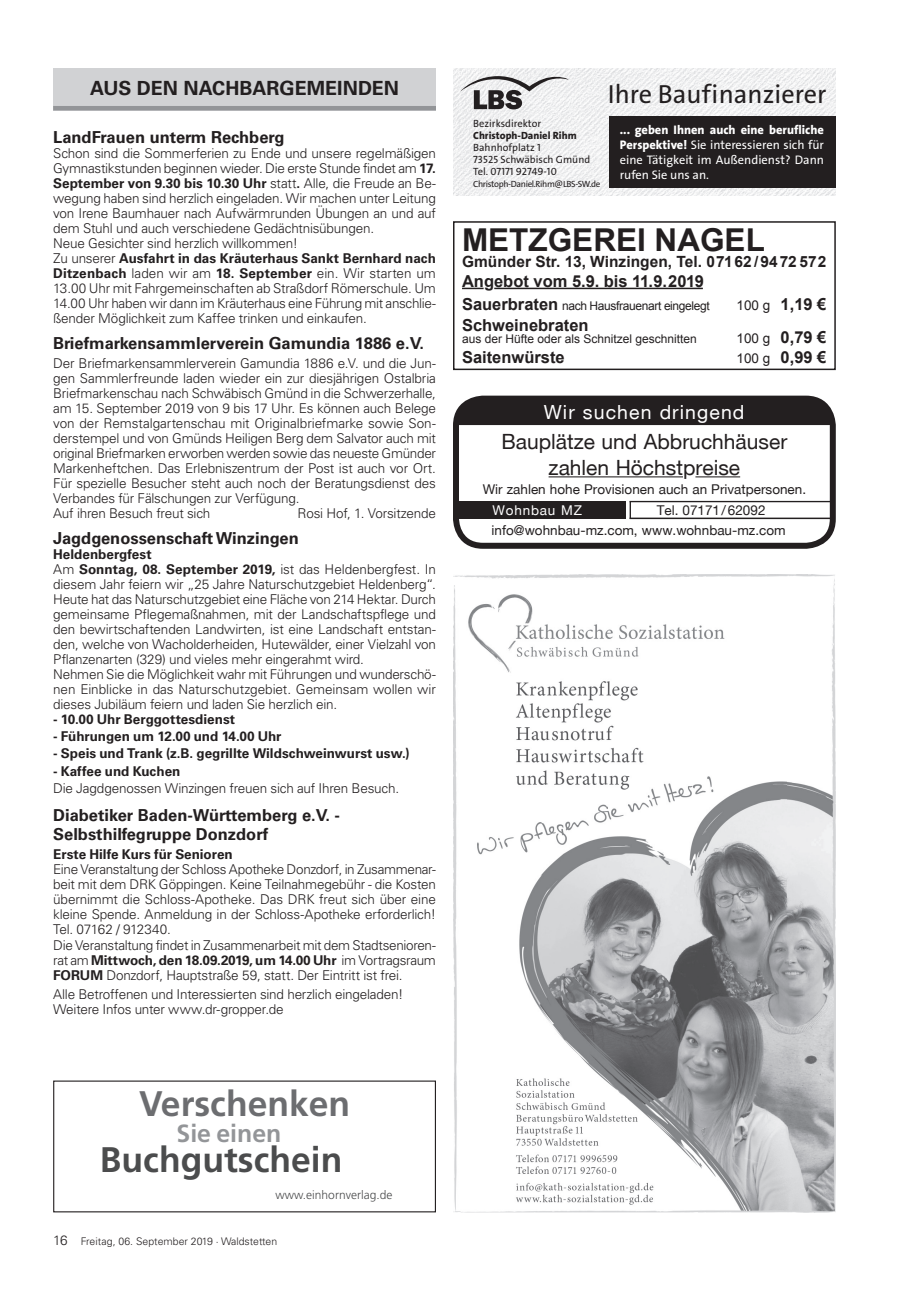
<style>
.page{position:relative;width:906px;height:1289px;background:#fff}
.page>*{position:absolute;margin:0;border:0;box-sizing:border-box;transform-origin:0 0}
.t1{font:700 35.55px "Frutiger";color:#4b4c4d}
.t2{font:700 35.55px "Frutiger";color:#6c6d70}
.t3{font:700 31.5px "Arial";color:#231f20}
.t4{font:26.25px "LBS Thesis";color:#231f20}
.t5{font:700 24.9px "Frutiger";color:#939598}
.t6{font:21px/25.3px "Helvetica Neue";color:#231f20;text-align:center}
.t7{font:700 19.5px "Univers LT";color:#231f20}
.t8{font:19.5px "Helvetica Neue";letter-spacing:.055em;color:#fff}
.t9{font:700 16.5px/19.5px "Univers LT";color:#231f20}
.t10{font:700 16.5px "Arial";color:#231f20}
.t11{font:700 15.45px "Arial";letter-spacing:.005em;color:#231f20}
.t12{font:300 13.5px/15px "Univers LT";letter-spacing:-.015em;color:#231f20}
.t13{font:700 13.5px "Univers LT";letter-spacing:-.005em;color:#231f20}
.t14{font:13.5px/19.8px "Helvetica Neue";color:#231f20}
.t15{font:13.5px "Helvetica Neue";letter-spacing:.06em;color:#fff}
.t16{font:12.45px/15px "LBS Thesis";color:#fff;text-align:justify}
.t17{font:12px "Arial";color:#231f20}
.t18{font:12px "Arial";letter-spacing:-.03em;color:#231f20}
.t19{font:300 12px "Frutiger";color:#4b4c4d}
.t20{font:10.5px/12px "LBS Thesis";color:#231f20}
.t21{font:300 10.5px "Univers LT";color:#231f20}
.t22{font:800 10.5px "LBS Thesis";color:#231f20}
.t23{font:9px "LBS Thesis";letter-spacing:-.04em;color:#231f20}
.s1{font-weight:700}
.s2{font-weight:800}
.s3{font-weight:700;font-size:16.5px}
.s4{font-weight:400;font-size:13.5px}
.s5{color:#231f20}
.s6{font-size:13.5px}
</style>
<div class="page">
<div style="left:53px;top:68px;width:383px;height:42px;background:#d1d2d4"></div>
<hr style="left:53px;top:106px;width:383px;height:4px;background:#939598">
<img style="left:453px;top:68px;width:383px;height:128px">
<svg style="left:460px;top:76px;width:109px;height:33px"></svg>
<div style="left:609px;top:116px;width:227px;height:71px;background:#231f20"></div>
<div style="left:453px;top:395px;width:383px;height:154px;border:6px solid #231f20;border-radius:27px"></div>
<div style="left:454px;top:398px;width:378px;height:28px;background:#231f20"></div>
<hr style="left:548px;top:476px;width:135px;height:1px;background:#231f20">
<hr style="left:695px;top:476px;width:45px;height:1px;background:#231f20">
<hr style="left:629px;top:501px;width:202px;height:1px;background:#231f20">
<div style="left:459px;top:501px;width:167px;height:18px;background:#231f20"></div>
<svg style="left:629px;top:501px;width:2px;height:16px"></svg>
<hr style="left:629px;top:517px;width:202px;height:2px;background:#231f20">
<div style="left:453px;top:221px;width:383px;height:149px;border:2px solid #231f20"></div>
<svg style="left:462px;top:288px;width:21px;height:1px"></svg>
<hr style="left:494px;top:288px;width:209px;height:1px;background:#231f20">
<img style="left:460px;top:594px;width:328px;height:618px">
<img style="left:788px;top:584px;width:48px;height:628px">
<img style="left:453px;top:585px;width:7px;height:627px">
<img style="left:453px;top:574px;width:382px;height:10px">
<h3 class="t7" style="left:90px;top:76px;width:310px">AUS DEN NACHBARGEMEINDEN</h3>
<p class="t9" style="left:53px;top:127px;width:233px">LandFrauen unterm Rechberg</p>
<p class="t12" style="left:53px;top:145px;width:384px">Schon sind die Sommerferien zu Ende und unsere regelmäßigen Gymnastikstunden beginnen wieder. Die erste Stunde findet am <span class="s1">17.<br>September von 9.30 bis 10.30 Uhr</span> statt<span class="s1">.</span> Alle, die Freude an Be&shy;wegung haben sind herzlich eingeladen. Wir machen unter Leitung von Irene Baumhauer nach Aufwärmrunden Übungen an und auf dem Stuhl und auch verschiedene Gedächtnisübungen.<br>Neue Gesichter sind herzlich willkommen!<br>Zu unserer <span class="s1">Ausfahrt in das Kräuterhaus Sankt Bernhard nach Ditzenbach</span> laden wir am <span class="s1">18. September</span> ein. Wir starten um 13.00 Uhr mit Fahrgemeinschaften ab Straßdorf Römerschule. Um 14.00 Uhr haben wir dann im Kräuterhaus eine Führung mit anschlie&shy;ßender Möglichkeit zum Kaffee trinken und einkaufen.</p>
<p class="t9" style="left:53px;top:333px;width:372px">Briefmarkensammlerverein Gamundia 1886 e.V.</p>
<p class="t12" style="left:53px;top:356px;width:384px">Der Briefmarkensammlerverein Gamundia 1886 e.V. und die Jun&shy;gen Sammlerfreunde laden wieder ein zur diesjährigen Ostalbria Briefmarkenschau nach Schwäbisch Gmünd in die Schwerzerhalle, am 15. September 2019 von 9 bis 17 Uhr. Es können auch Belege von der Remstalgartenschau mit Originalbriefmarke sowie Son&shy;derstempel und von Gmünds Heiligen Berg dem Salvator auch mit original Briefmarken erworben werden sowie das neueste Gmünder Markenheftchen. Das Erlebniszentrum der Post ist auch vor Ort.<br>Für spezielle Besucher steht auch noch der Beratungsdienst des Verbandes für Fälschungen zur Verfügung.<br>Auf ihren Besuch freut sich</p>
<p class="t12" style="left:298px;top:506px;width:140px">Rosi Hof, 1. Vorsitzende</p>
<p class="t9" style="left:53px;top:528px;width:247px">Jagdgenossenschaft Winzingen</p>
<p class="t12" style="left:53px;top:546px;width:384px"><span class="s1">Heldenbergfest<br></span>Am <span class="s1">Sonntag, 08. September 2019,</span> ist das Heldenbergfest. In diesem Jahr feiern wir „25 Jahre Naturschutzgebiet Heldenberg“.<br>Heute hat das Naturschutzgebiet eine Fläche von 214 Hektar. Durch gemeinsame Pflegemaßnahmen, mit der Landschaftspflege und den bewirtschaftenden Landwirten, ist eine Landschaft entstan&shy;den, welche von Wacholderheiden, Hutewälder, einer Vielzahl von Pflanzenarten (329) und vieles mehr eingerahmt wird.<br>Nehmen Sie die Möglichkeit wahr mit Führungen und wunderschö&shy;nen Einblicke in das Naturschutzgebiet. Gemeinsam wollen wir dieses Jubiläum feiern und laden Sie herzlich ein.</p>
<p class="t13" style="left:53px;top:711px;width:183px">- 10.00 Uhr Berggottesdienst</p>
<p class="t13" style="left:53px;top:728px;width:230px">- Führungen um 12.00 und 14.00 Uhr</p>
<p class="t13" style="left:53px;top:745px;width:358px">- Speis und Trank (z.B. gegrillte Wildschweinwurst usw.)</p>
<p class="t13" style="left:53px;top:762px;width:129px">- Kaffee und Kuchen</p>
<p class="t12" style="left:53px;top:780px;width:347px">Die Jagdgenossen Winzingen freuen sich auf Ihren Besuch.</p>
<p class="t9" style="left:53px;top:805px;width:288px">Diabetiker Baden-Württemberg e.V. -<br>Selbsthilfegruppe Donzdorf</p>
<p class="t13" style="left:53px;top:846px;width:181px">Erste Hilfe Kurs für Senioren</p>
<p class="t12" style="left:53px;top:862px;width:384px">Eine Veranstaltung der Schloss Apotheke Donzdorf, in Zusammenar&shy;beit mit dem DRK Göppingen. Keine Teilnahmegebühr - die Kosten übernimmt die Schloss-Apotheke. Das DRK freut sich über eine kleine Spende. Anmeldung in der Schloss-Apotheke erforderlich!<br>Tel. 07162 / 912340.<br>Die Veranstaltung findet in Zusammenarbeit mit dem Stadtsenioren&shy;rat am <span class="s1">Mittwoch, den 18.09.2019, um 14.00 Uhr</span> im Vortragsraum <span class="s1">FORUM</span> Donzdorf, Hauptstraße 59, statt. Der Eintritt ist frei.</p>
<p class="t12" style="left:53px;top:986px;width:352px">Alle Betroffenen und Interessierten sind herzlich eingeladen!<br>Weitere Infos unter www.dr-gropper.de</p>
<p class="t20" style="left:473px;top:118px;width:69px">Bezirksdirektor</p>
<p class="t22" style="left:473px;top:126px;width:105px">Christoph-Daniel Rihm</p>
<p class="t20" style="left:473px;top:142px;width:118px">Bahnhofplatz 1<br>73525 Schwäbisch Gmünd<br>Tel. 07171 92749-10</p>
<p class="t23" style="left:473px;top:179px;width:129px">Christoph-Daniel.Rihm@LBS-SW.de</p>
<h3 class="t4" style="left:608px;top:80px;width:220px">Ihre Baufinanzierer</h3>
<p class="t16" style="left:620px;top:123px;width:206px"><span class="s2">... geben Ihnen auch eine berufliche Perspektive!</span> Sie interessieren sich für eine Tätigkeit im Außendienst? Dann rufen Sie uns an.</p>
<h2 class="t3" style="left:462px;top:219px;width:304px">METZGEREI NAGEL</h2>
<p class="t11" style="left:462px;top:251px;width:366px">Gmünder Str. 13, Winzingen, Tel. 07162 /94 72 572</p>
<p class="t10" style="left:462px;top:270px;width:244px">Angebot vom 5.9. bis 11.9.2019</p>
<p class="t18" style="left:462px;top:298px;width:249px"><span class="s3">Sauerbraten</span> nach Hausfrauenart eingelegt</p>
<p class="t10" style="left:736px;top:294px;width:91px"><span class="s4">100 g</span> 1,19 €</p>
<p class="t10" style="left:462px;top:314px;width:128px">Schweinebraten</p>
<p class="t17" style="left:462px;top:331px;width:236px">aus der Hüfte oder als Schnitzel geschnitten</p>
<p class="t10" style="left:736px;top:326px;width:91px"><span class="s4">100 g</span> 0,79 €</p>
<p class="t10" style="left:462px;top:346px;width:104px">Saitenwürste</p>
<p class="t10" style="left:736px;top:346px;width:91px"><span class="s4">100 g</span> 0,99 €</p>
<h3 class="t8" style="left:544px;top:400px;width:202px">Wir suchen dringend</h3>
<h3 class="t6" style="left:501px;top:429px;width:287px">Bauplätze und Abbruchhäuser zahlen Höchstpreise</h3>
<p class="t14" style="left:483px;top:479px;width:325px">Wir zahlen hohe Provisionen auch an Privatpersonen.</p>
<p class="t14" style="left:491px;top:500px;width:295px;text-indent:165px">Tel. 07171/ 62092 info@wohnbau-mz.com, www.wohnbau-mz.com</p>
<p class="t15" style="left:492px;top:502px;width:128px">Wohnbau MZ <span class="s5">Tel.</span></p>
<h1 class="t2" style="left:139px;top:1082px;width:212px">Verschenken</h1>
<h3 class="t5" style="left:176px;top:1118px;width:106px">Sie einen</h3>
<h1 class="t1" style="left:100px;top:1139px;width:244px">Buchgutschein</h1>
<p class="t19" style="left:276px;top:1187px;width:118px">www.einhornverlag.de</p>
<p class="t21" style="left:53px;top:1234px;width:226px"><span class="s6">16</span> Freitag, 06. September 2019 · Waldstetten</p>
</div>
